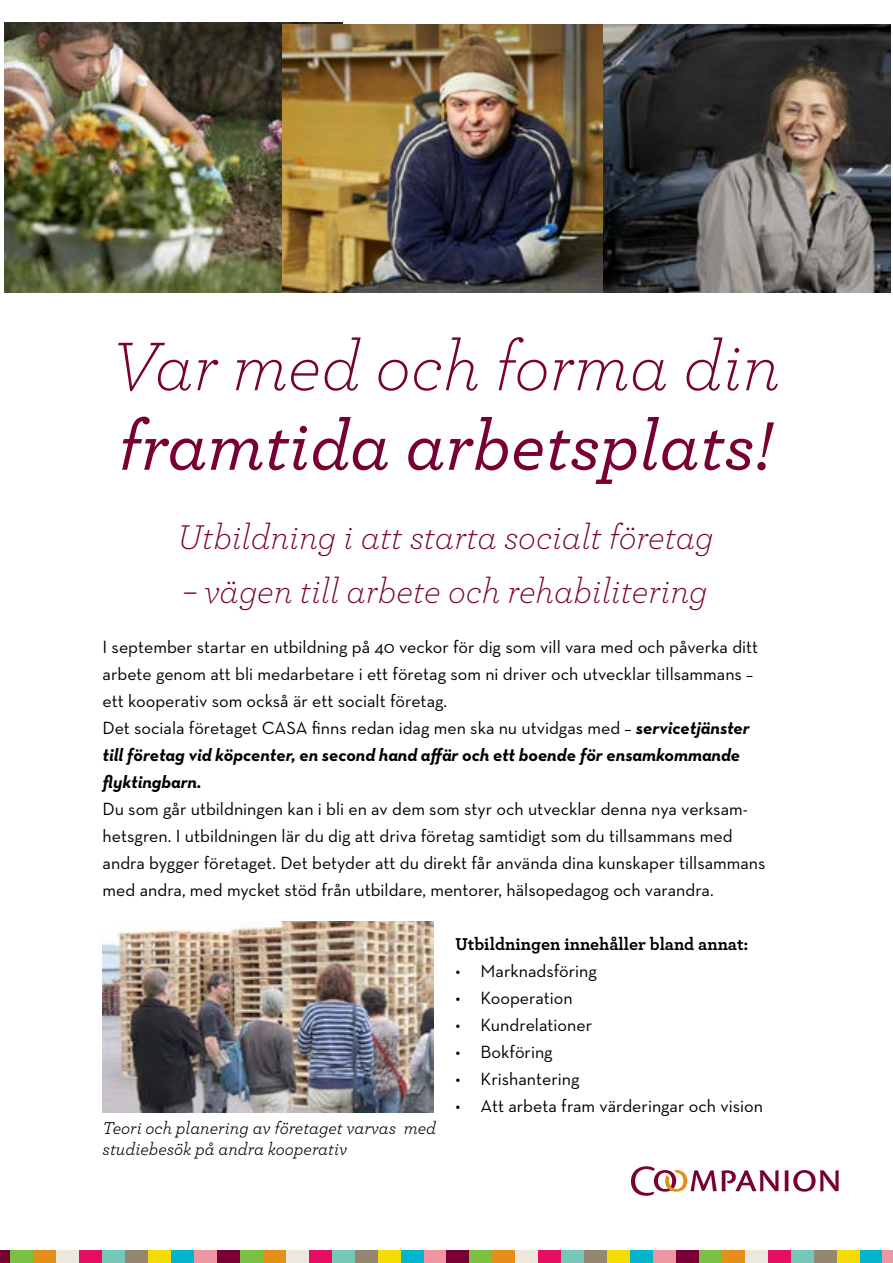
<style>
.page{position:relative;width:893px;height:1263px;background:#fff}
.page>*{position:absolute;margin:0;border:0;box-sizing:border-box;transform-origin:0 0}
.t1{font:72.15px "Archer Medium LF Italic";color:#780032}
.t2{font:italic 300 72.15px "Archer";color:#780032}
.t3{font:italic 300 36px "Archer";color:#780032}
.t4{font:18px/27px "Neutra Text";color:#000}
.t5{font:italic 18px/21px "Archer";color:#000}
.t6{font:700 18px "Archer";color:#000}
.s1{font-weight:700;font-style:italic}
</style>
<div class="page">
<svg style="left:631px;top:1166px;width:148px;height:30px"></svg>
<svg style="left:785px;top:1170px;width:54px;height:22px"></svg>
<div style="left:0;top:1250px;width:10px;height:13px;background:#780032"></div>
<div style="left:10px;top:1250px;width:23px;height:13px;background:#7ac143"></div>
<div style="left:33px;top:1250px;width:23px;height:13px;background:#e58e1a"></div>
<div style="left:56px;top:1250px;width:23px;height:13px;background:#ede7dd"></div>
<div style="left:79px;top:1250px;width:23px;height:13px;background:#e50e62"></div>
<div style="left:102px;top:1250px;width:23px;height:13px;background:#75c7b9"></div>
<div style="left:125px;top:1250px;width:23px;height:13px;background:#948671"></div>
<div style="left:148px;top:1250px;width:23px;height:13px;background:#f4dc00"></div>
<div style="left:171px;top:1250px;width:23px;height:13px;background:#00b5cc"></div>
<div style="left:194px;top:1250px;width:23px;height:13px;background:#f095a2"></div>
<div style="left:217px;top:1250px;width:23px;height:13px;background:#780032"></div>
<div style="left:240px;top:1250px;width:23px;height:13px;background:#7ac143"></div>
<div style="left:263px;top:1250px;width:23px;height:13px;background:#e58e1a"></div>
<div style="left:286px;top:1250px;width:23px;height:13px;background:#ede7dd"></div>
<div style="left:309px;top:1250px;width:23px;height:13px;background:#e50e62"></div>
<div style="left:332px;top:1250px;width:23px;height:13px;background:#75c7b9"></div>
<div style="left:355px;top:1250px;width:23px;height:13px;background:#948671"></div>
<div style="left:378px;top:1250px;width:23px;height:13px;background:#f4dc00"></div>
<div style="left:401px;top:1250px;width:23px;height:13px;background:#00b5cc"></div>
<div style="left:424px;top:1250px;width:22px;height:13px;background:#f095a2"></div>
<div style="left:446px;top:1250px;width:23px;height:13px;background:#780032"></div>
<div style="left:469px;top:1250px;width:23px;height:13px;background:#7ac143"></div>
<div style="left:492px;top:1250px;width:23px;height:13px;background:#e58e1a"></div>
<div style="left:515px;top:1250px;width:23px;height:13px;background:#ede7dd"></div>
<div style="left:538px;top:1250px;width:23px;height:13px;background:#e50e62"></div>
<div style="left:561px;top:1250px;width:23px;height:13px;background:#75c7b9"></div>
<div style="left:584px;top:1250px;width:23px;height:13px;background:#948671"></div>
<div style="left:607px;top:1250px;width:23px;height:13px;background:#f4dc00"></div>
<div style="left:630px;top:1250px;width:23px;height:13px;background:#00b5cc"></div>
<div style="left:653px;top:1250px;width:23px;height:13px;background:#f095a2"></div>
<div style="left:676px;top:1250px;width:23px;height:13px;background:#780032"></div>
<div style="left:699px;top:1250px;width:23px;height:13px;background:#7ac143"></div>
<div style="left:722px;top:1250px;width:23px;height:13px;background:#e58e1a"></div>
<div style="left:745px;top:1250px;width:23px;height:13px;background:#ede7dd"></div>
<div style="left:768px;top:1250px;width:23px;height:13px;background:#e50e62"></div>
<div style="left:791px;top:1250px;width:23px;height:13px;background:#75c7b9"></div>
<div style="left:814px;top:1250px;width:23px;height:13px;background:#948671"></div>
<div style="left:837px;top:1250px;width:23px;height:13px;background:#f4dc00"></div>
<div style="left:860px;top:1250px;width:23px;height:13px;background:#00b5cc"></div>
<div style="left:883px;top:1250px;width:10px;height:13px;background:#f095a2"></div>
<img style="left:342px;top:24px;width:548px;height:268px">
<img style="left:4px;top:23px;width:338px;height:269px">
<img style="left:103px;top:922px;width:331px;height:190px">
<h1 class="t2" style="left:111px;top:317px;width:671px">Var med och forma din</h1>
<h1 class="t1" style="left:118px;top:400px;width:655px">framtida arbetsplats!</h1>
<h2 class="t3" style="left:177px;top:513px;width:538px">Utbildning i att starta socialt företag</h2>
<h2 class="t3" style="left:183px;top:567px;width:526px">– vägen till arbete och rehabilitering</h2>
<p class="t4" style="left:103px;top:633px;width:657px">I september startar en utbildning på 40 veckor för dig som vill vara med och påverka ditt arbete genom att bli medarbetare i ett företag som ni driver och utvecklar tillsammans – ett kooperativ som också är ett socialt företag.<br>Det sociala företaget CASA finns redan idag men ska nu utvidgas med – <span class="s1">servicetjänster till företag vid köpcenter, en second hand affär och ett boende för ensamkommande flyktingbarn.</span></p>
<p class="t4" style="left:103px;top:795px;width:664px">Du som går utbildningen kan i bli en av dem som styr och utvecklar denna nya verksam&shy;hetsgren. I utbildningen lär du dig att driva företag samtidigt som du tillsammans med andra bygger företaget. Det betyder att du direkt får använda dina kunskaper tillsammans med andra, med mycket stöd från utbildare, mentorer, hälsopedagog och varandra.</p>
<p class="t6" style="left:455px;top:929px;width:295px">Utbildningen innehåller bland annat:</p>
<p class="t4" style="left:455px;top:957px;width:143px">• Marknadsföring</p>
<p class="t4" style="left:455px;top:984px;width:119px">• Kooperation</p>
<p class="t4" style="left:455px;top:1011px;width:138px">• Kundrelationer</p>
<p class="t4" style="left:455px;top:1038px;width:99px">• Bokföring</p>
<p class="t4" style="left:455px;top:1065px;width:126px">• Krishantering</p>
<p class="t4" style="left:455px;top:1092px;width:309px">• Att arbeta fram värderingar och vision</p>
<p class="t5" style="left:103px;top:1116px;width:335px">Teori och planering av företaget varvas med studiebesök på andra kooperativ</p>
</div>
